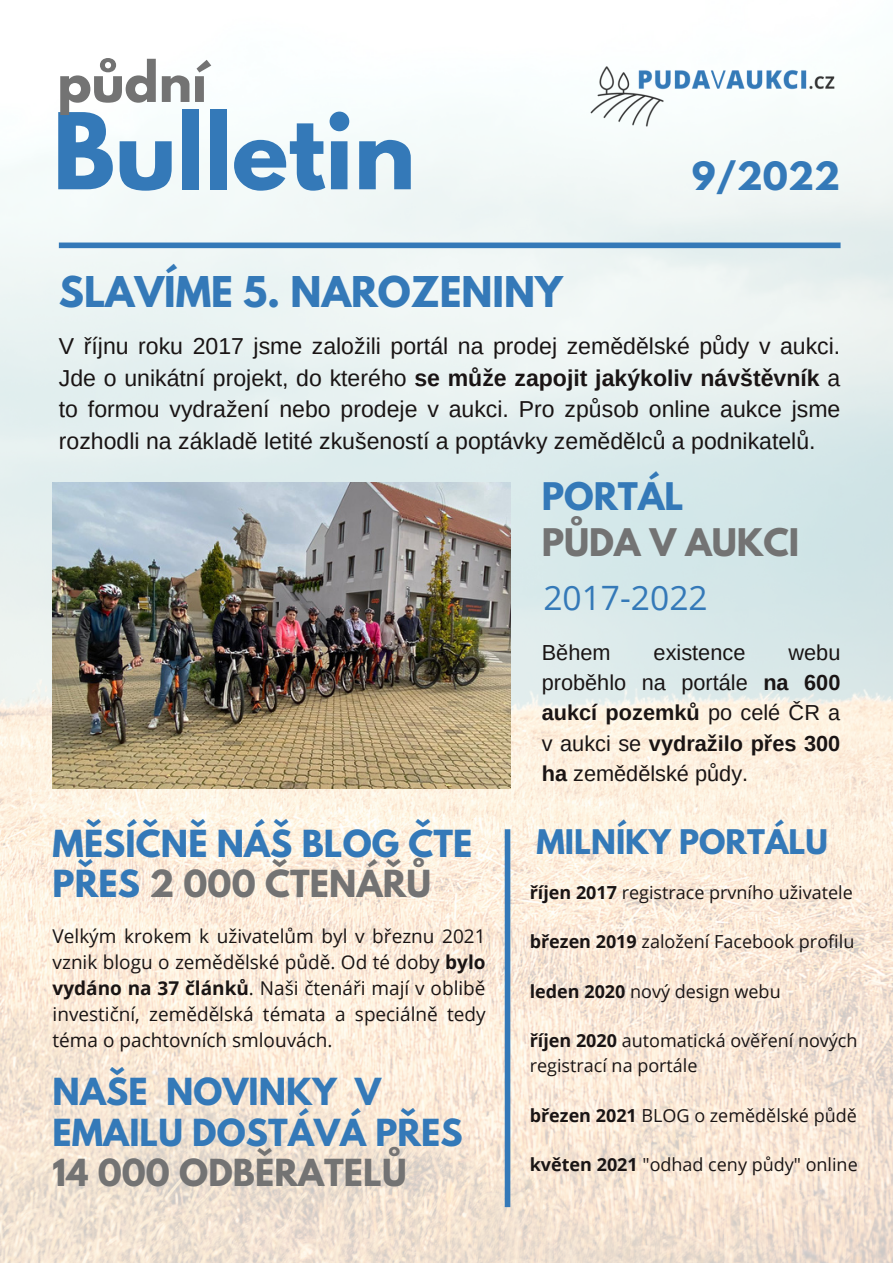
<style>
.page{position:relative;width:893px;height:1264px;background:#fff}
.page>*{position:absolute;margin:0;border:0;box-sizing:border-box;transform-origin:0 0}
.t1{font:700 93.6px "League Spartan";color:#3479b8}
.t2{font:700 50.25px "League Spartan";color:#737373}
.t3{font:700 37.5px "League Spartan";color:#3479b8}
.t4{font:700 34.5px "League Spartan";color:#3479b8}
.t5{font:700 33.75px "League Spartan";color:#737373}
.t6{font:700 33.75px "League Spartan";color:#3479b8}
.t7{font:33.6px "Open Sans";color:#3479b8}
.t8{font:700 33px/40.5px "League Spartan";letter-spacing:.005em;color:#3479b8}
.t9{font:700 30px "League Spartan";color:#3479b8}
.t10{font:23.1px/31.5px "Arimo";color:#191414;text-align:justify}
.t11{font:21.75px/30.3px "Arimo";color:#191414;text-align:justify}
.t12{font:19.05px/25.8px "Open Sans";color:#191414;text-align:justify}
.t13{font:18px/24.8px "Open Sans";color:#191414}
.s1{font-weight:700}
.s2{color:#737373}
</style>
<div class="page">
<img style="left:0;top:116px;width:892px;height:1146px">
<img style="left:53px;top:482px;width:457px;height:306px">
<div style="left:59px;top:242px;width:781px;height:6px;background:#3479b8"></div>
<div style="left:504px;top:829px;width:6px;height:378px;background:#3479b8"></div>
<img style="left:588px;top:66px;width:251px;height:67px">
<p class="t2" style="left:57px;top:57px;width:151px">půdní</p>
<p class="t1" style="left:53px;top:105px;width:364px">Bulletin</p>
<p class="t4" style="left:692px;top:159px;width:150px">9/2022</p>
<p class="t3" style="left:59px;top:274px;width:505px">SLAVÍME 5. NAROZENINY</p>
<p class="t10" style="left:59px;top:330px;width:783px">V říjnu roku 2017 jsme založili portál na prodej zemědělské půdy v aukci.<br>Jde o unikátní projekt, do kterého <span class="s1">se může zapojit jakýkoliv návštěvník</span> a to formou vydražení nebo prodeje v aukci. Pro způsob online aukce jsme rozhodli na základě letité zkušeností a poptávky zemědělců a podnikatelů.</p>
<p class="t6" style="left:541px;top:480px;width:143px">PORTÁL</p>
<p class="t5" style="left:541px;top:526px;width:259px">PŮDA V AUKCI</p>
<p class="t7" style="left:543px;top:574px;width:166px">2017-2022</p>
<p class="t11" style="left:541px;top:637px;width:70px">Během</p>
<p class="t11" style="left:653px;top:637px;width:93px">existence</p>
<p class="t11" style="left:541px;top:637px;width:300px;text-indent:247px">webu proběhlo na portále <span class="s1">na 600 aukcí pozemků</span> po celé ČR a v aukci se <span class="s1">vydražilo přes 300 ha</span> zemědělské půdy.</p>
<p class="t9" style="left:536px;top:827px;width:293px">MILNÍKY PORTÁLU</p>
<p class="t8" style="left:53px;top:827px;width:421px">MĚSÍČNĚ NÁŠ BLOG ČTE<br>PŘES <span class="s2">2 000 ČTENÁŘŮ</span></p>
<p class="t12" style="left:53px;top:923px;width:434px">Velkým krokem k uživatelům byl v březnu 2021 vznik blogu o zemědělské půdě. Od té doby <span class="s1">bylo vydáno na 37 článků</span>. Naši čtenáři mají v oblibě investiční, zemědělská témata a speciálně tedy téma o pachtovních smlouvách.</p>
<p class="t8" style="left:53px;top:1075px;width:411px">NAŠE NOVINKY V<br>EMAILU DOSTÁVÁ PŘES<br><span class="s2">14 000 ODBĚRATELŮ</span></p>
<p class="t13" style="left:529px;top:879px;width:324px"><span class="s1">říjen 2017</span> registrace prvního uživatele</p>
<p class="t13" style="left:529px;top:929px;width:326px"><span class="s1">březen 2019</span> založení Facebook profilu</p>
<p class="t13" style="left:529px;top:978px;width:252px"><span class="s1">leden 2020</span> nový design webu</p>
<p class="t13" style="left:529px;top:1028px;width:329px"><span class="s1">říjen 2020</span> automatická ověření nových registrací na portále</p>
<p class="t13" style="left:529px;top:1102px;width:328px"><span class="s1">březen 2021</span> BLOG o zemědělské půdě</p>
<p class="t13" style="left:529px;top:1151px;width:329px"><span class="s1">květen 2021</span> "odhad ceny půdy" online</p>
</div>
